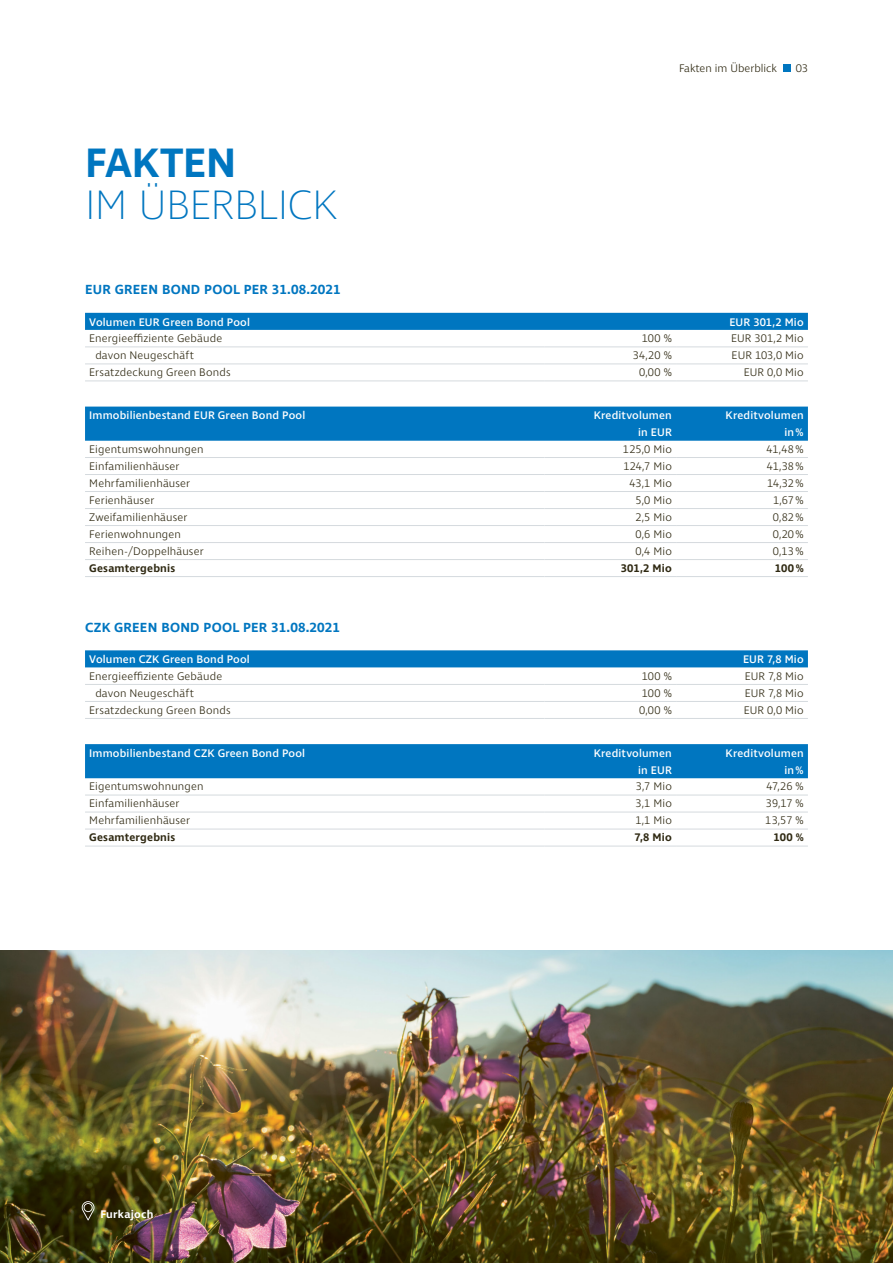
<style>
.page{position:relative;width:893px;height:1263px;background:#fff}
.page>*{position:absolute;margin:0;border:0;box-sizing:border-box;transform-origin:0 0}
.NB_Headline3_28pt_Se{font:200 42px/42px "Ingra";letter-spacing:-.015em;color:#0076c0}
.NB_Headline_Fliesste{font:600 13.5px "Ingra";letter-spacing:.02em;color:#0076c0}
.GB_Tabelle_Beschrift{font:300 11.25px "Ingra";letter-spacing:.015em;color:#2f2912}
.GB_Tabelle_Medium_7{font:500 11.25px "Ingra";letter-spacing:.015em;color:#fff}
.GB_Tabelle_Beschrift-2{font:600 11.25px "Ingra";letter-spacing:.015em;color:#2f2912}
.NB_Verortung_7_5pt{font:600 11.25px "Ingra";letter-spacing:.025em;color:#fff}
.s1{font-weight:600}
</style>
<div class="page">
<div style="left:85px;top:313px;width:723px;height:17px;background:#0076c0"></div>
<hr style="left:544px;top:347px;width:132px;height:1px;background:#d5dade">
<hr style="left:544px;top:364px;width:132px;height:1px;background:#d5dade">
<hr style="left:544px;top:381px;width:132px;height:1px;background:#d5dade">
<hr style="left:676px;top:347px;width:132px;height:1px;background:#d5dade">
<hr style="left:676px;top:364px;width:132px;height:1px;background:#d5dade">
<hr style="left:676px;top:381px;width:132px;height:1px;background:#d5dade">
<hr style="left:85px;top:347px;width:459px;height:1px;background:#d5dade">
<hr style="left:85px;top:364px;width:459px;height:1px;background:#d5dade">
<hr style="left:85px;top:381px;width:459px;height:1px;background:#d5dade">
<div style="left:85px;top:407px;width:723px;height:34px;background:#0076c0"></div>
<hr style="left:85px;top:457px;width:459px;height:1px;background:#d5dade">
<hr style="left:85px;top:474px;width:459px;height:1px;background:#d5dade">
<hr style="left:85px;top:491px;width:459px;height:1px;background:#d5dade">
<hr style="left:85px;top:508px;width:459px;height:1px;background:#d5dade">
<hr style="left:85px;top:525px;width:459px;height:1px;background:#d5dade">
<hr style="left:85px;top:542px;width:459px;height:1px;background:#d5dade">
<hr style="left:544px;top:457px;width:132px;height:1px;background:#d5dade">
<hr style="left:676px;top:457px;width:132px;height:1px;background:#d5dade">
<hr style="left:544px;top:474px;width:132px;height:1px;background:#d5dade">
<hr style="left:676px;top:474px;width:132px;height:1px;background:#d5dade">
<hr style="left:544px;top:491px;width:132px;height:1px;background:#d5dade">
<hr style="left:676px;top:491px;width:132px;height:1px;background:#d5dade">
<hr style="left:544px;top:508px;width:132px;height:1px;background:#d5dade">
<hr style="left:676px;top:508px;width:132px;height:1px;background:#d5dade">
<hr style="left:544px;top:525px;width:132px;height:1px;background:#d5dade">
<hr style="left:676px;top:525px;width:132px;height:1px;background:#d5dade">
<hr style="left:544px;top:542px;width:132px;height:1px;background:#d5dade">
<hr style="left:676px;top:542px;width:132px;height:1px;background:#d5dade">
<hr style="left:85px;top:559px;width:459px;height:1px;background:#d5dade">
<hr style="left:544px;top:559px;width:132px;height:1px;background:#d5dade">
<hr style="left:676px;top:559px;width:132px;height:1px;background:#d5dade">
<hr style="left:85px;top:576px;width:459px;height:1px;background:#d5dade">
<hr style="left:544px;top:576px;width:132px;height:1px;background:#d5dade">
<hr style="left:676px;top:576px;width:132px;height:1px;background:#d5dade">
<div style="left:85px;top:744px;width:723px;height:34px;background:#0076c0"></div>
<hr style="left:85px;top:795px;width:459px;height:1px;background:#d5dade">
<hr style="left:85px;top:812px;width:459px;height:1px;background:#d5dade">
<hr style="left:544px;top:795px;width:132px;height:1px;background:#d5dade">
<hr style="left:676px;top:795px;width:132px;height:1px;background:#d5dade">
<hr style="left:544px;top:812px;width:132px;height:1px;background:#d5dade">
<hr style="left:676px;top:812px;width:132px;height:1px;background:#d5dade">
<hr style="left:85px;top:829px;width:459px;height:1px;background:#d5dade">
<hr style="left:544px;top:829px;width:132px;height:1px;background:#d5dade">
<hr style="left:676px;top:829px;width:132px;height:1px;background:#d5dade">
<hr style="left:85px;top:846px;width:459px;height:1px;background:#d5dade">
<hr style="left:544px;top:846px;width:132px;height:1px;background:#d5dade">
<hr style="left:676px;top:846px;width:132px;height:1px;background:#d5dade">
<img style="left:0;top:950px;width:893px;height:313px">
<svg style="left:82px;top:1201px;width:12px;height:19px"></svg>
<div style="left:85px;top:650px;width:723px;height:17px;background:#0076c0"></div>
<hr style="left:544px;top:684px;width:132px;height:1px;background:#d5dade">
<hr style="left:544px;top:701px;width:132px;height:1px;background:#d5dade">
<hr style="left:544px;top:718px;width:132px;height:1px;background:#d5dade">
<hr style="left:676px;top:684px;width:132px;height:1px;background:#d5dade">
<hr style="left:676px;top:701px;width:132px;height:1px;background:#d5dade">
<hr style="left:676px;top:718px;width:132px;height:1px;background:#d5dade">
<hr style="left:85px;top:684px;width:459px;height:1px;background:#d5dade">
<hr style="left:85px;top:701px;width:459px;height:1px;background:#d5dade">
<hr style="left:85px;top:718px;width:459px;height:1px;background:#d5dade">
<div style="left:783px;top:64px;width:8px;height:8px;background:#0076c0"></div>
<p class="NB_Headline3_28pt_Se" style="left:85px;top:144px;width:253px"><span class="s1">FAKTEN<br></span>IM ÜBERBLICK</p>
<p class="NB_Headline_Fliesste" style="left:85px;top:281px;width:257px">EUR GREEN BOND POOL PER 31.08.2021</p>
<p class="GB_Tabelle_Beschrift" style="left:679px;top:61px;width:99px">Fakten im Überblick</p>
<p class="GB_Tabelle_Beschrift" style="left:795px;top:61px;width:14px">03</p>
<p class="GB_Tabelle_Medium_7" style="left:89px;top:315px;width:162px">Volumen EUR Green Bond Pool</p>
<p class="GB_Tabelle_Medium_7" style="left:729px;top:315px;width:76px">EUR 301,2 Mio</p>
<p class="GB_Tabelle_Beschrift" style="left:89px;top:331px;width:134px">Energieeffiziente Gebäude</p>
<p class="GB_Tabelle_Beschrift" style="left:642px;top:331px;width:32px">100 %</p>
<p class="GB_Tabelle_Beschrift" style="left:731px;top:331px;width:74px">EUR 301,2 Mio</p>
<p class="GB_Tabelle_Beschrift" style="left:95px;top:348px;width:100px">davon Neugeschäft</p>
<p class="GB_Tabelle_Beschrift" style="left:633px;top:348px;width:40px">34,20 %</p>
<p class="GB_Tabelle_Beschrift" style="left:732px;top:348px;width:74px">EUR 103,0 Mio</p>
<p class="GB_Tabelle_Beschrift" style="left:89px;top:365px;width:143px">Ersatzdeckung Green Bonds</p>
<p class="GB_Tabelle_Beschrift" style="left:639px;top:365px;width:34px">0,00 %</p>
<p class="GB_Tabelle_Beschrift" style="left:744px;top:365px;width:61px">EUR 0,0 Mio</p>
<p class="GB_Tabelle_Medium_7" style="left:89px;top:409px;width:218px">Immobilienbestand EUR Green Bond Pool</p>
<p class="GB_Tabelle_Medium_7" style="left:594px;top:409px;width:80px">Kreditvolumen</p>
<p class="GB_Tabelle_Medium_7" style="left:726px;top:409px;width:80px">Kreditvolumen</p>
<p class="GB_Tabelle_Medium_7" style="left:638px;top:426px;width:35px">in EUR</p>
<p class="GB_Tabelle_Medium_7" style="left:784px;top:426px;width:21px">in%</p>
<p class="GB_Tabelle_Beschrift" style="left:89px;top:442px;width:116px">Eigentumswohnungen</p>
<p class="GB_Tabelle_Beschrift" style="left:623px;top:442px;width:50px">125,0 Mio</p>
<p class="GB_Tabelle_Beschrift" style="left:767px;top:442px;width:39px">41,48%</p>
<p class="GB_Tabelle_Beschrift" style="left:89px;top:459px;width:92px">Einfamilienhäuser</p>
<p class="GB_Tabelle_Beschrift" style="left:623px;top:459px;width:50px">124,7 Mio</p>
<p class="GB_Tabelle_Beschrift" style="left:767px;top:459px;width:38px">41,38%</p>
<p class="GB_Tabelle_Beschrift" style="left:89px;top:476px;width:102px">Mehrfamilienhäuser</p>
<p class="GB_Tabelle_Beschrift" style="left:630px;top:476px;width:44px">43,1 Mio</p>
<p class="GB_Tabelle_Beschrift" style="left:767px;top:476px;width:38px">14,32%</p>
<p class="GB_Tabelle_Beschrift" style="left:89px;top:493px;width:66px">Ferienhäuser</p>
<p class="GB_Tabelle_Beschrift" style="left:635px;top:493px;width:38px">5,0 Mio</p>
<p class="GB_Tabelle_Beschrift" style="left:773px;top:493px;width:32px">1,67%</p>
<p class="GB_Tabelle_Beschrift" style="left:89px;top:510px;width:100px">Zweifamilienhäuser</p>
<p class="GB_Tabelle_Beschrift" style="left:635px;top:510px;width:38px">2,5 Mio</p>
<p class="GB_Tabelle_Beschrift" style="left:773px;top:510px;width:32px">0,82%</p>
<p class="GB_Tabelle_Beschrift" style="left:89px;top:527px;width:93px">Ferienwohnungen</p>
<p class="GB_Tabelle_Beschrift" style="left:635px;top:527px;width:38px">0,6 Mio</p>
<p class="GB_Tabelle_Beschrift" style="left:773px;top:527px;width:32px">0,20%</p>
<p class="GB_Tabelle_Beschrift" style="left:89px;top:544px;width:116px">Reihen-/Doppelhäuser</p>
<p class="GB_Tabelle_Beschrift" style="left:635px;top:544px;width:38px">0,4 Mio</p>
<p class="GB_Tabelle_Beschrift" style="left:773px;top:544px;width:32px">0,13%</p>
<p class="GB_Tabelle_Beschrift-2" style="left:89px;top:561px;width:87px">Gesamtergebnis</p>
<p class="GB_Tabelle_Beschrift-2" style="left:621px;top:561px;width:53px">301,2 Mio</p>
<p class="GB_Tabelle_Beschrift-2" style="left:775px;top:561px;width:30px">100%</p>
<p class="NB_Headline_Fliesste" style="left:85px;top:619px;width:257px">CZK GREEN BOND POOL PER 31.08.2021</p>
<p class="GB_Tabelle_Medium_7" style="left:89px;top:652px;width:162px">Volumen CZK Green Bond Pool</p>
<p class="GB_Tabelle_Medium_7" style="left:743px;top:652px;width:62px">EUR 7,8 Mio</p>
<p class="GB_Tabelle_Beschrift" style="left:89px;top:669px;width:134px">Energieeffiziente Gebäude</p>
<p class="GB_Tabelle_Beschrift" style="left:642px;top:669px;width:32px">100 %</p>
<p class="GB_Tabelle_Beschrift" style="left:745px;top:669px;width:60px">EUR 7,8 Mio</p>
<p class="GB_Tabelle_Beschrift" style="left:95px;top:686px;width:100px">davon Neugeschäft</p>
<p class="GB_Tabelle_Beschrift" style="left:642px;top:686px;width:32px">100 %</p>
<p class="GB_Tabelle_Beschrift" style="left:745px;top:686px;width:60px">EUR 7,8 Mio</p>
<p class="GB_Tabelle_Beschrift" style="left:89px;top:703px;width:143px">Ersatzdeckung Green Bonds</p>
<p class="GB_Tabelle_Beschrift" style="left:639px;top:703px;width:34px">0,00 %</p>
<p class="GB_Tabelle_Beschrift" style="left:744px;top:703px;width:61px">EUR 0,0 Mio</p>
<p class="GB_Tabelle_Medium_7" style="left:89px;top:746px;width:217px">Immobilienbestand CZK Green Bond Pool</p>
<p class="GB_Tabelle_Medium_7" style="left:594px;top:746px;width:80px">Kreditvolumen</p>
<p class="GB_Tabelle_Medium_7" style="left:726px;top:746px;width:80px">Kreditvolumen</p>
<p class="GB_Tabelle_Medium_7" style="left:638px;top:763px;width:35px">in EUR</p>
<p class="GB_Tabelle_Medium_7" style="left:784px;top:763px;width:21px">in%</p>
<p class="GB_Tabelle_Beschrift" style="left:89px;top:779px;width:116px">Eigentumswohnungen</p>
<p class="GB_Tabelle_Beschrift" style="left:636px;top:779px;width:37px">3,7 Mio</p>
<p class="GB_Tabelle_Beschrift" style="left:766px;top:779px;width:39px">47,26 %</p>
<p class="GB_Tabelle_Beschrift" style="left:89px;top:796px;width:92px">Einfamilienhäuser</p>
<p class="GB_Tabelle_Beschrift" style="left:636px;top:796px;width:38px">3,1 Mio</p>
<p class="GB_Tabelle_Beschrift" style="left:766px;top:796px;width:39px">39,17 %</p>
<p class="GB_Tabelle_Beschrift" style="left:89px;top:813px;width:102px">Mehrfamilienhäuser</p>
<p class="GB_Tabelle_Beschrift" style="left:635px;top:813px;width:38px">1,1 Mio</p>
<p class="GB_Tabelle_Beschrift" style="left:765px;top:813px;width:40px">13,57 %</p>
<p class="GB_Tabelle_Beschrift-2" style="left:89px;top:830px;width:87px">Gesamtergebnis</p>
<p class="GB_Tabelle_Beschrift-2" style="left:635px;top:830px;width:39px">7,8 Mio</p>
<p class="GB_Tabelle_Beschrift-2" style="left:773px;top:830px;width:32px">100 %</p>
<p class="NB_Verortung_7_5pt" style="left:100px;top:1207px;width:55px">Furkajoch</p>
</div>
